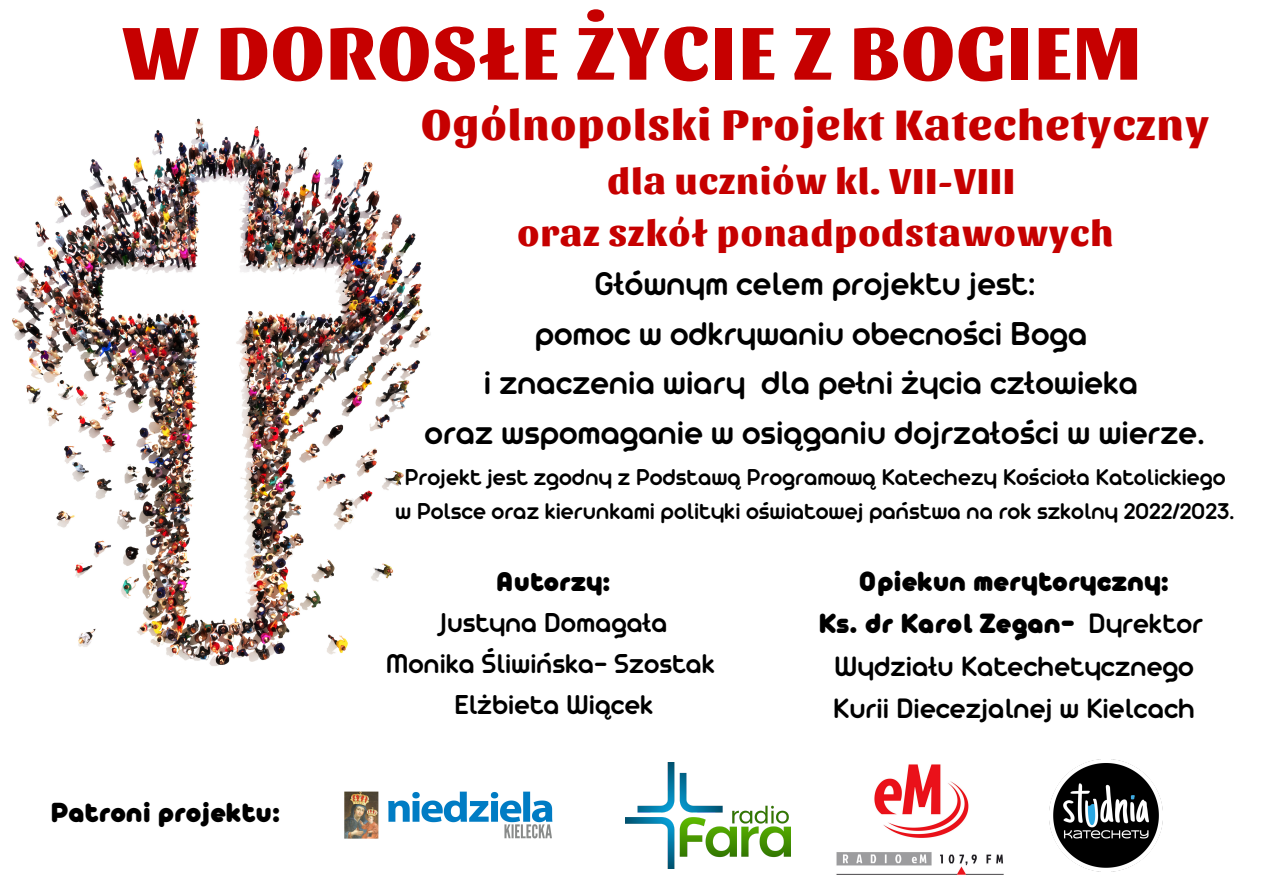
<style>
.page{position:relative;width:1263px;height:893px;background:#fff}
.page>*{position:absolute;margin:0;border:0;box-sizing:border-box;transform-origin:0 0}
.t1{font:800 78.22px "Sansita";letter-spacing:.035em;color:#c60000}
.t2{font:800 44.25px "Sansita";letter-spacing:.035em;color:#c60000}
.t3{font:800 37.5px/52.3px "Sansita";letter-spacing:.035em;color:#c60000;text-align:center}
.t4{font:600 35.62px/49.7px "Arista Pro";color:#000;text-align:center}
.t5{font:600 30.3px/42.2px "Arista Pro";color:#000;text-align:center}
.t6{font:900 30px "Arista Pro";color:#000}
.t7{font:600 29.47px/41.1px "Arista Pro";color:#000;text-align:center}
.t8{font:900 29.47px "Arista Pro";color:#000}
.t9{font:600 24.75px/34.3px "Arista Pro";color:#000;text-align:center}
.s1{font-weight:900}
</style>
<div class="page">
<img style="left:12px;top:118px;width:419px;height:548px">
<img style="left:344px;top:791px;width:209px;height:48px">
<img style="left:626px;top:763px;width:165px;height:105px">
<img style="left:1049px;top:759px;width:114px;height:113px">
<img style="left:836px;top:764px;width:168px;height:111px">
<h1 class="t1" style="left:122px;top:0;width:1020px">W DOROSŁE ŻYCIE Z BOGIEM</h1>
<p class="t2" style="left:421px;top:95px;width:789px">Ogólnopolski Projekt Katechetyczny</p>
<p class="t3" style="left:517px;top:152px;width:597px">dla uczniów kl. VII-VIII<br>oraz szkół ponadpodstawowych</p>
<p class="t4" style="left:425px;top:262px;width:782px">Głównym celem projektu jest:<br>pomoc w odkrywaniu obecności Boga<br>i znaczenia wiary dla pełni życia człowieka<br>oraz wspomaganie w osiąganiu dojrzałości w wierze.</p>
<p class="t9" style="left:395px;top:462px;width:841px">Projekt jest zgodny z Podstawą Programową Katechezy Kościoła Katolickiego w Polsce oraz kierunkami polityki oświatowej państwa na rok szkolny 2022/2023.</p>
<p class="t6" style="left:50px;top:803px;width:232px">Patroni projektu:</p>
<p class="t8" style="left:496px;top:572px;width:117px">Autorzy:</p>
<p class="t7" style="left:386px;top:604px;width:331px">Justyna Domagała<br>Monika Śliwińska- Szostak<br>Elżbieta Wiącek</p>
<p class="t5" style="left:818px;top:563px;width:386px"><span class="s1">Opiekun merytoryczny:<br>Ks. dr Karol Zegan-</span> Dyrektor<br>Wydziału Katechetycznego<br>Kurii Diecezjalnej w Kielcach</p>
</div>
